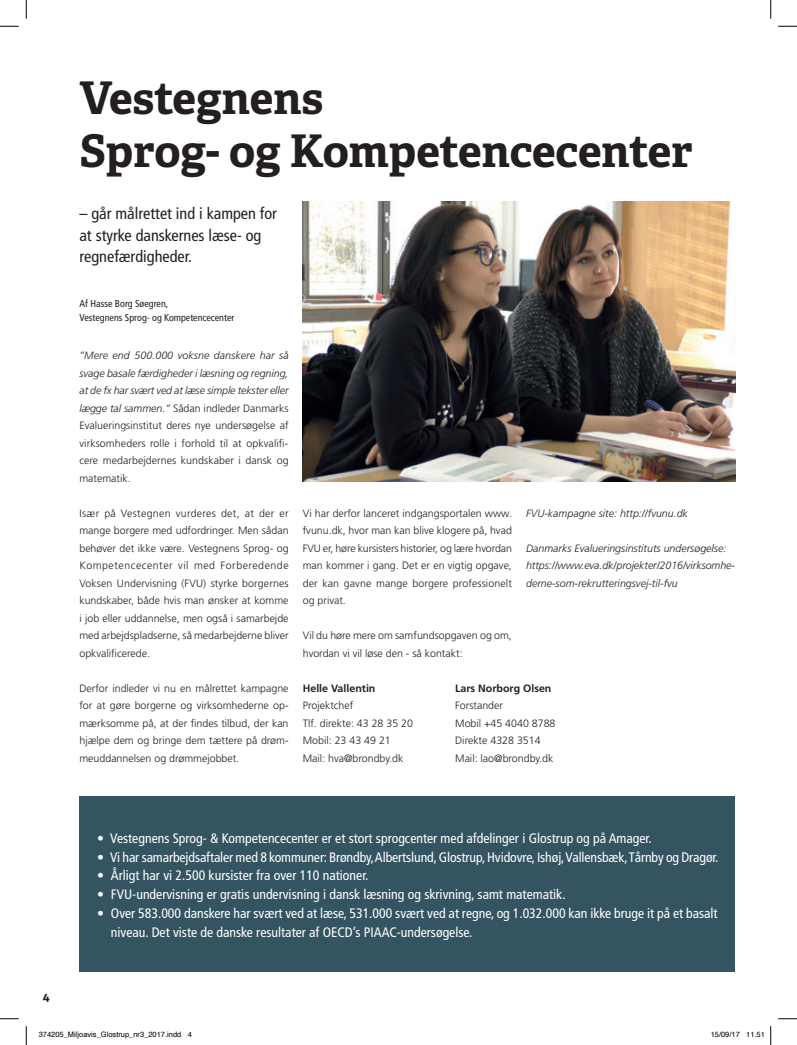
<style>
.page{position:relative;width:797px;height:1045px;background:#fff}
.page>*{position:absolute;margin:0;border:0;box-sizing:border-box;transform-origin:0 0}
.t1{font:700 45px/52.5px "Adelle Basic";letter-spacing:-.005em;color:#231f20}
.t2{font:condensed 16.25px/21.2px "Frutiger LT Std";color:#231f20}
.t3{font:condensed 13.75px/18.8px "Frutiger";color:#fff}
.t4{font:700 12.5px "Adelle Basic";color:#231f20}
.t5{font:300 10.62px/17.5px "Frutiger LT Std";color:#231f20;text-align:justify}
.t6{font:italic 300 10.62px/17.5px "Frutiger LT Std";color:#231f20}
.t7{font:700 10.62px "Frutiger LT Std";color:#231f20}
.t8{font:condensed 10px/13.8px "Frutiger LT Std";color:#231f20}
.t9{font:7.5px "Helvetica";color:#000}
.s1{font-style:italic}
</style>
<div class="page">
<img style="left:303px;top:202px;width:432px;height:280px">
<div style="left:79px;top:797px;width:656px;height:175px;background:#355462"></div>
<svg style="left:0;top:25px;width:19px;height:2px"></svg>
<svg style="left:778px;top:25px;width:19px;height:2px"></svg>
<svg style="left:0;top:1018px;width:19px;height:1px"></svg>
<svg style="left:778px;top:1018px;width:19px;height:1px"></svg>
<svg style="left:25px;top:0;width:2px;height:19px"></svg>
<svg style="left:25px;top:1026px;width:2px;height:19px"></svg>
<svg style="left:770px;top:0;width:1px;height:19px"></svg>
<svg style="left:770px;top:1026px;width:1px;height:19px"></svg>
<h1 class="t1" style="left:79px;top:72px;width:614px">Vestegnens<br>Sprog- og Kompetencecenter</h1>
<h2 class="t2" style="left:79px;top:203px;width:199px">– går målrettet ind i kampen for at styrke danskernes læse- og regnefærdigheder.</h2>
<p class="t8" style="left:79px;top:296px;width:156px">Af Hasse Borg Søegren,<br>Vestegnens Sprog- og Kompetencecenter</p>
<p class="t5" style="left:79px;top:347px;width:211px"><span class="s1">”Mere end 500.000 voksne danskere har så svage basale færdigheder i læsning og regning, at de fx har svært ved at læse simple tekster eller lægge tal sammen.”</span> Sådan indleder Danmarks Evalueringsinstitut deres nye undersøgelse af virksomheders rolle i forhold til at opkvalifi&shy;cere medarbejdernes kundskaber i dansk og matematik.</p>
<p class="t5" style="left:79px;top:504px;width:211px">Især på Vestegnen vurderes det, at der er mange borgere med udfordringer. Men sådan behøver det ikke være. Vestegnens Sprog- og Kompetencecenter vil med Forberedende Voksen Undervisning (FVU) styrke borgernes kundskaber, både hvis man ønsker at komme i job eller uddannelse, men også i samarbejde med arbejdspladserne, så medarbejderne bliver opkvalificerede.</p>
<p class="t5" style="left:79px;top:679px;width:211px">Derfor indleder vi nu en målrettet kampagne for at gøre borgerne og virksomhederne op&shy;mærksomme på, at der findes tilbud, der kan hjælpe dem og bringe dem tættere på drøm&shy;meuddannelsen og drømmejobbet.</p>
<p class="t5" style="left:303px;top:504px;width:211px">Vi har derfor lanceret indgangsportalen www. fvunu.dk, hvor man kan blive klogere på, hvad FVU er, høre kursisters historier, og lære hvordan man kommer i gang. Det er en vigtig opgave, der kan gavne mange borgere professionelt og privat.</p>
<p class="t5" style="left:303px;top:627px;width:211px">Vil du høre mere om samfundsopgaven og om, hvordan vi vil løse den - så kontakt:</p>
<p class="t7" style="left:303px;top:682px;width:74px">Helle Vallentin</p>
<p class="t5" style="left:303px;top:697px;width:112px;text-align:left">Projektchef<br>Tlf. direkte: 43 28 35 20<br>Mobil: 23 43 49 21<br>Mail: hva@brondby.dk</p>
<p class="t6" style="left:526px;top:504px;width:163px">FVU-kampagne site: http://fvunu.dk</p>
<p class="t6" style="left:526px;top:539px;width:210px">Danmarks Evalueringsinstituts undersøgelse: https://www.eva.dk/projekter/2016/virksomhe&shy;derne-som-rekrutteringsvej-til-fvu</p>
<p class="t7" style="left:455px;top:682px;width:98px">Lars Norborg Olsen</p>
<p class="t5" style="left:455px;top:697px;width:102px;text-align:left">Forstander<br>Mobil +45 4040 8788<br>Direkte 4328 3514<br>Mail: lao@brondby.dk</p>
<p class="t4" style="left:43px;top:988px;width:8px">4</p>
<p class="t3" style="left:97px;top:828px;width:556px">• Vestegnens Sprog- &amp; Kompetencecenter er et stort sprogcenter med afdelinger i Glostrup og på Amager.</p>
<p class="t3" style="left:97px;top:847px;width:623px">• Vi har samarbejdsaftaler med 8 kommuner: Brøndby, Albertslund, Glostrup, Hvidovre, Ishøj, Vallensbæk, Tårnby og Dragør.</p>
<p class="t3" style="left:97px;top:866px;width:273px">• Årligt har vi 2.500 kursister fra over 110 nationer.</p>
<p class="t3" style="left:97px;top:885px;width:470px">• FVU-undervisning er gratis undervisning i dansk læsning og skrivning, samt matematik.</p>
<p class="t3" style="left:111px;top:903px;width:608px;text-indent:-14px">• Over 583.000 danskere har svært ved at læse, 531.000 svært ved at regne, og 1.032.000 kan ikke bruge it på et basalt niveau. Det viste de danske resultater af OECD’s PIAAC-undersøgelse.</p>
<p class="t9" style="left:39px;top:1029px;width:154px">374205_Miljoavis_Glostrup_nr3_2017.indd 4</p>
<p class="t9" style="left:710px;top:1029px;width:56px">15/09/17 11.51</p>
</div>
